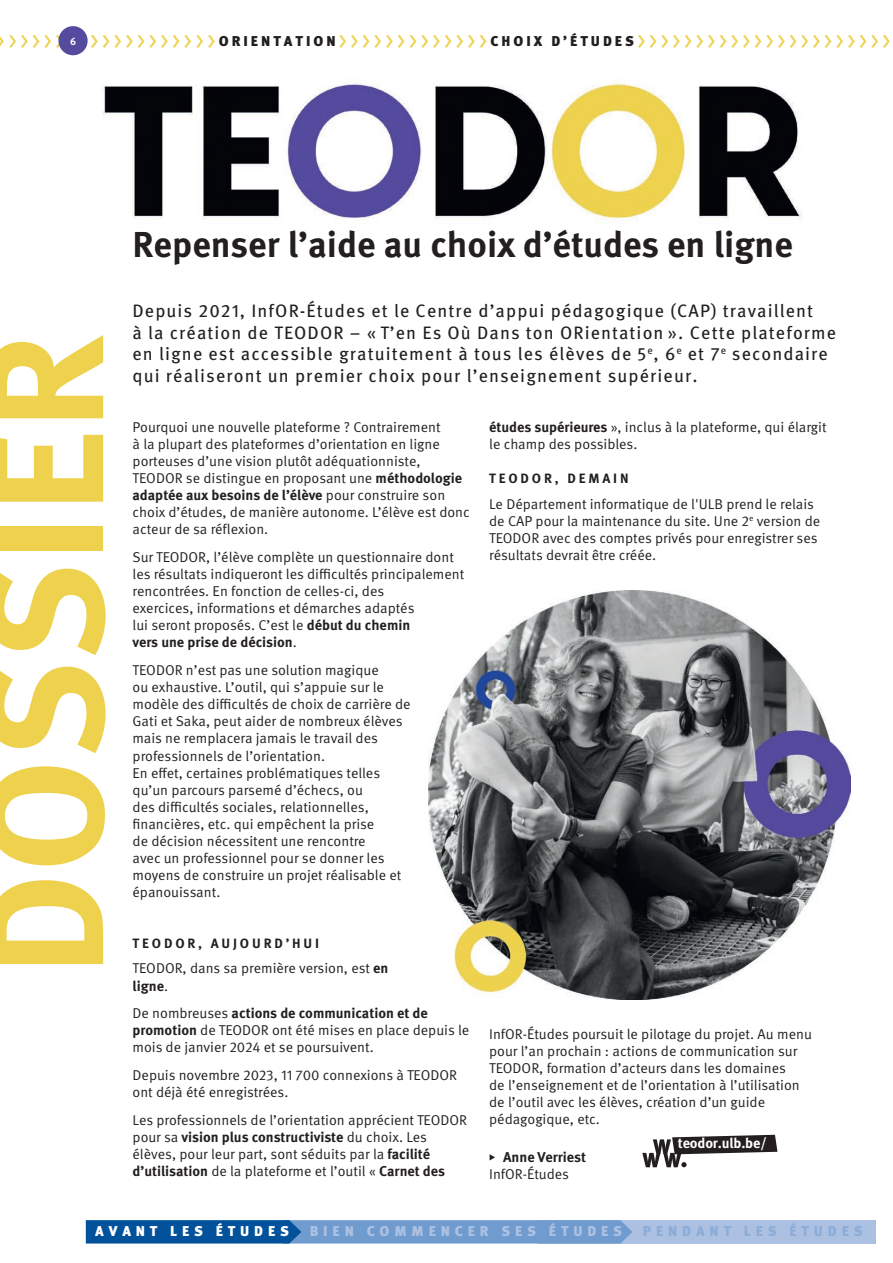
<style>
.page{position:relative;width:893px;height:1263px;background:#fff}
.page>*{position:absolute;margin:0;border:0;box-sizing:border-box;transform-origin:0 0}
.t1{font:700 165px "Meta OT";color:#eed24e}
.t2{font:700 36px "Meta OT";color:#231f20}
.t3{font:25.5px "Meta OT Norm";color:#eed24e}
.t4{font:18px/21.6px "Meta OT";letter-spacing:.06em;color:#231f20}
.t5{font:14.25px/17.1px "Meta OT Norm";color:#231f20}
.t6{font:700 14.25px/17.1px "Meta OT";color:#231f20}
.t7{font:900 14.25px "Meta OT";letter-spacing:.34em;color:#acc1e2}
.t8{font:900 14.25px "Meta OT";letter-spacing:.34em;color:#8cadd8}
.t9{font:900 14.25px "Meta OT";letter-spacing:.34em;color:#fff}
.t10{font:700 14.25px "Meta OT";letter-spacing:-.01em;color:#fff}
.t11{font:700 13.5px "Meta OT";letter-spacing:.21em;color:#231f20}
.t12{font:700 10.5px "Meta OT";color:#fff}
.s1{font-family:"Meta OT";font-weight:900;font-size:14.25px;color:#231f20}
.s2{font-family:"Meta OT";font-weight:700}
.s3{font-family:"Meta OT Norm";font-weight:400}
</style>
<div class="page">
<img style="left:102px;top:83px;width:701px;height:139px">
<div style="left:58px;top:26px;width:30px;height:29px;background:#544b9f;border-radius:50%"></div>
<img style="left:428px;top:591px;width:422px;height:408px">
<div style="left:539px;top:1220px;width:337px;height:23px;background:#acc1e2"></div>
<svg style="left:86px;top:1220px;width:546px;height:23px;background:#467fbb"></svg>
<svg style="left:642px;top:1135px;width:135px;height:32px"></svg>
<p class="t3" style="left:-3px;top:25px;width:895px">&gt;&gt;&gt;&gt;&gt;&gt;&gt;&gt;&gt;&gt;&gt;&gt;&gt;&gt;&gt;&gt;&gt;&gt;&gt;<span class="s1">ORIENTATION</span>&gt;&gt;&gt;&gt;&gt;&gt;&gt;&gt;&gt;&gt;&gt;&gt;&gt;<span class="s1">CHOIX D’ÉTUDES</span>&gt;&gt;&gt;&gt;&gt;&gt;&gt;&gt;&gt;&gt;&gt;&gt;&gt;&gt;&gt;&gt;&gt;&gt;&gt;&gt;&gt;&gt;</p>
<p class="t12" style="left:70px;top:34px;width:8px">6</p>
<p class="t1" style="left:-59px;top:976px;width:645px;rotate:-90deg">DOSSIER</p>
<p class="t2" style="left:133px;top:222px;width:662px">Repenser l’aide au choix d’études en ligne</p>
<p class="t4" style="left:133px;top:300px;width:682px">Depuis 2021, InfOR-Études et le Centre d’appui pédagogique (CAP) travaillent</p>
<p class="t4" style="left:133px;top:322px;width:705px">à la création de TEODOR – « T’en Es Où Dans ton ORientation ». Cette plateforme en ligne est accessible gratuitement à tous les élèves de 5<sup>e</sup>, 6<sup>e</sup> et 7<sup>e</sup> secondaire qui réaliseront un premier choix pour l’enseignement supérieur.</p>
<p class="t5" style="left:133px;top:418px;width:339px">Pourquoi une nouvelle plateforme ? Contrairement<br>à la plupart des plateformes d’orientation en ligne porteuses d’une vision plutôt adéquationniste, TEODOR se distingue en proposant une <span class="s2">méthodologie adaptée aux besoins de l’élève</span> pour construire son choix d’études, de manière autonome. L’élève est donc acteur de sa réflexion.</p>
<p class="t5" style="left:133px;top:549px;width:333px">Sur TEODOR, l’élève complète un questionnaire dont les résultats indiqueront les difficultés principalement rencontrées. En fonction de celles-ci, des<br>exercices, informations et démarches adaptés<br>lui seront proposés. C’est le <span class="s2">début du chemin<br>vers une prise de décision</span>.</p>
<p class="t5" style="left:133px;top:662px;width:280px">TEODOR n’est pas une solution magique<br>ou exhaustive. L’outil, qui s’appuie sur le modèle des difficultés de choix de carrière de Gati et Saka, peut aider de nombreux élèves mais ne remplacera jamais le travail des professionnels de l’orientation.</p>
<p class="t5" style="left:133px;top:764px;width:270px">En effet, certaines problématiques telles qu’un parcours parsemé d’échecs, ou<br>des difficultés sociales, relationnelles, financières, etc. qui empêchent la prise<br>de décision nécessitent une rencontre<br>avec un professionnel pour se donner les moyens de construire un projet réalisable et épanouissant.</p>
<p class="t11" style="left:133px;top:934px;width:188px">TEODOR, AUJOURD’HUI</p>
<p class="t5" style="left:133px;top:960px;width:257px">TEODOR, dans sa première version, est <span class="s2">en ligne</span>.</p>
<p class="t5" style="left:133px;top:1005px;width:338px">De nombreuses <span class="s2">actions de communication et de promotion</span> de TEODOR ont été mises en place depuis le mois de janvier 2024 et se poursuivent.</p>
<p class="t5" style="left:133px;top:1066px;width:326px">Depuis novembre 2023, 11 700 connexions à TEODOR ont déjà été enregistrées.</p>
<p class="t5" style="left:133px;top:1111px;width:336px">Les professionnels de l’orientation apprécient TEODOR pour sa <span class="s2">vision plus constructiviste</span> du choix. Les élèves, pour leur part, sont séduits par la <span class="s2">facilité d’utilisation</span> de la plateforme et l’outil « <span class="s2">Carnet des</span></p>
<p class="t5" style="left:489px;top:418px;width:339px"><span class="s2">études supérieures</span> », inclus à la plateforme, qui élargit le champ des possibles.</p>
<p class="t11" style="left:489px;top:470px;width:141px">TEODOR, DEMAIN</p>
<p class="t5" style="left:489px;top:495px;width:333px">Le Département informatique de l'ULB prend le relais de CAP pour la maintenance du site. Une 2<sup>e</sup> version de TEODOR avec des comptes privés pour enregistrer ses résultats devrait être créée.</p>
<p class="t5" style="left:489px;top:1025px;width:324px">InfOR-Études poursuit le pilotage du projet. Au menu pour l’an prochain : actions de communication sur TEODOR, formation d’acteurs dans les domaines<br>de l’enseignement et de l’orientation à l’utilisation de l’outil avec les élèves, création d’un guide pédagogique, etc.</p>
<p class="t6" style="left:489px;top:1148px;width:98px">◆ Anne Verriest<br><span class="s3">InfOR-Études</span></p>
<p class="t10" style="left:678px;top:1134px;width:90px">teodor.ulb.be/</p>
<p class="t9" style="left:95px;top:1222px;width:195px">AVANT LES ÉTUDES</p>
<p class="t7" style="left:310px;top:1222px;width:314px">BIEN COMMENCER SES ÉTUDES</p>
<p class="t8" style="left:643px;top:1222px;width:221px">PENDANT LES ÉTUDES</p>
</div>
